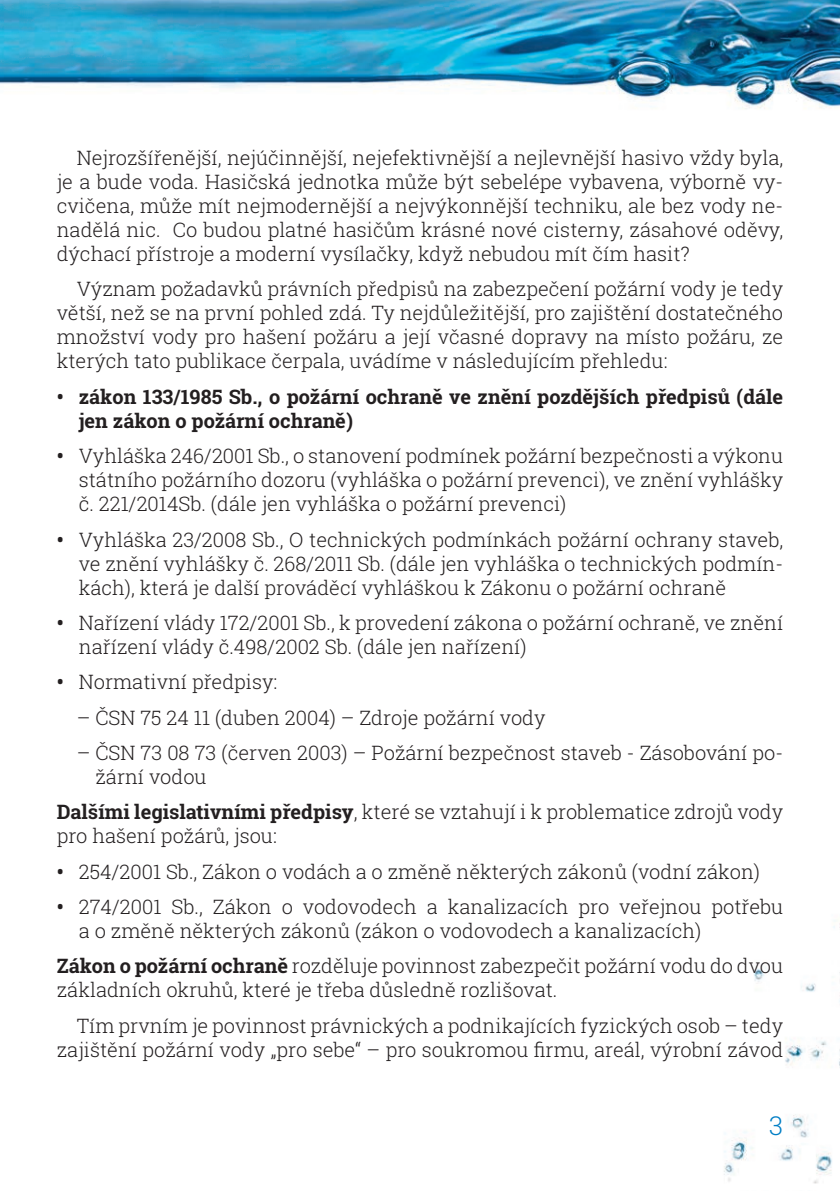
<style>
.page{position:relative;width:840px;height:1191px;background:#fff}
.page>*{position:absolute;margin:0;border:0;box-sizing:border-box;transform-origin:0 0}
.t1{font:300 26px "Roboto Slab";color:#007ec5}
.t2{font:300 20px/24px "Roboto Slab";color:#231f20}
.t3{font:700 20px/24px "Roboto Slab";color:#231f20}
.s1{font-weight:700}
</style>
<div class="page">
<img style="left:724px;top:920px;width:111px;height:264px">
<img style="left:0;top:0;width:839px;height:109px">
<p class="t2" style="left:57px;top:145px;width:727px;text-align:justify;text-indent:20px">Nejrozšířenější, nejúčinnější, nejefektivnější a nejlevnější hasivo vždy byla, je a bude voda. Hasičská jednotka může být sebelépe vybavena, výborně vy&shy;cvičena, může mít nejmodernější a nejvýkonnější techniku, ale bez vody ne&shy;nadělá nic. Co budou platné hasičům krásné nové cisterny, zásahové oděvy, dýchací přístroje a moderní vysílačky, když nebudou mít čím hasit?</p>
<p class="t2" style="left:57px;top:277px;width:727px;text-align:justify;text-indent:20px">Význam požadavků právních předpisů na zabezpečení požární vody je tedy větší, než se na první pohled zdá. Ty nejdůležitější, pro zajištění dostatečného množství vody pro hašení požáru a její včasné dopravy na místo požáru, ze kterých tato publikace čerpala, uvádíme v následujícím přehledu:</p>
<p class="t3" style="left:79px;top:384px;width:705px;text-indent:-22px">• zákon 133/1985 Sb., o požární ochraně ve znění pozdějších předpisů (dále jen zákon o požární ochraně)</p>
<p class="t2" style="left:79px;top:443px;width:705px;text-align:justify;text-indent:-22px"><span class="s1">•</span> Vyhláška 246/2001 Sb., o stanovení podmínek požární bezpečnosti a výkonu státního požárního dozoru (vyhláška o požární prevenci), ve znění vyhlášky č. 221/2014Sb. (dále jen vyhláška o požární prevenci)</p>
<p class="t2" style="left:79px;top:527px;width:705px;text-align:justify;text-indent:-22px"><span class="s1">•</span> Vyhláška 23/2008 Sb., O technických podmínkách požární ochrany staveb, ve znění vyhlášky č. 268/2011 Sb. (dále jen vyhláška o technických podmín&shy;kách), která je další prováděcí vyhláškou k Zákonu o požární ochraně</p>
<p class="t2" style="left:79px;top:610px;width:705px;text-indent:-22px"><span class="s1">•</span> Nařízení vlády 172/2001 Sb., k provedení zákona o požární ochraně, ve znění nařízení vlády č.498/2002 Sb. (dále jen nařízení)</p>
<p class="t2" style="left:57px;top:669px;width:222px"><span class="s1">•</span> Normativní předpisy:</p>
<p class="t2" style="left:77px;top:705px;width:470px">– ČSN 75 24 11 (duben 2004) – Zdroje požární vody</p>
<p class="t2" style="left:95px;top:740px;width:689px;text-indent:-19px">– ČSN 73 08 73 (červen 2003) – Požární bezpečnost staveb - Zásobování po&shy;žární vodou</p>
<p class="t2" style="left:57px;top:799px;width:727px"><span class="s1">Dalšími legislativními předpisy</span>, které se vztahují i k problematice zdrojů vody pro hašení požárů, jsou:</p>
<p class="t2" style="left:57px;top:859px;width:704px"><span class="s1">•</span> 254/2001 Sb., Zákon o vodách a o změně některých zákonů (vodní zákon)</p>
<p class="t2" style="left:79px;top:894px;width:705px;text-indent:-22px"><span class="s1">•</span> 274/2001 Sb., Zákon o vodovodech a kanalizacích pro veřejnou potřebu a o změně některých zákonů (zákon o vodovodech a kanalizacích)</p>
<p class="t2" style="left:57px;top:953px;width:727px"><span class="s1">Zákon o požární ochraně</span> rozděluje povinnost zabezpečit požární vodu do dvou základních okruhů, které je třeba důsledně rozlišovat.</p>
<p class="t2" style="left:57px;top:1013px;width:727px;text-align:right">Tím prvním je povinnost právnických a podnikajících fyzických osob – tedy zajištění požární vody „pro sebe“ – pro soukromou firmu, areál, výrobní závod</p>
<h1 class="t1" style="left:768px;top:1107px;width:15px">3</h1>
</div>
